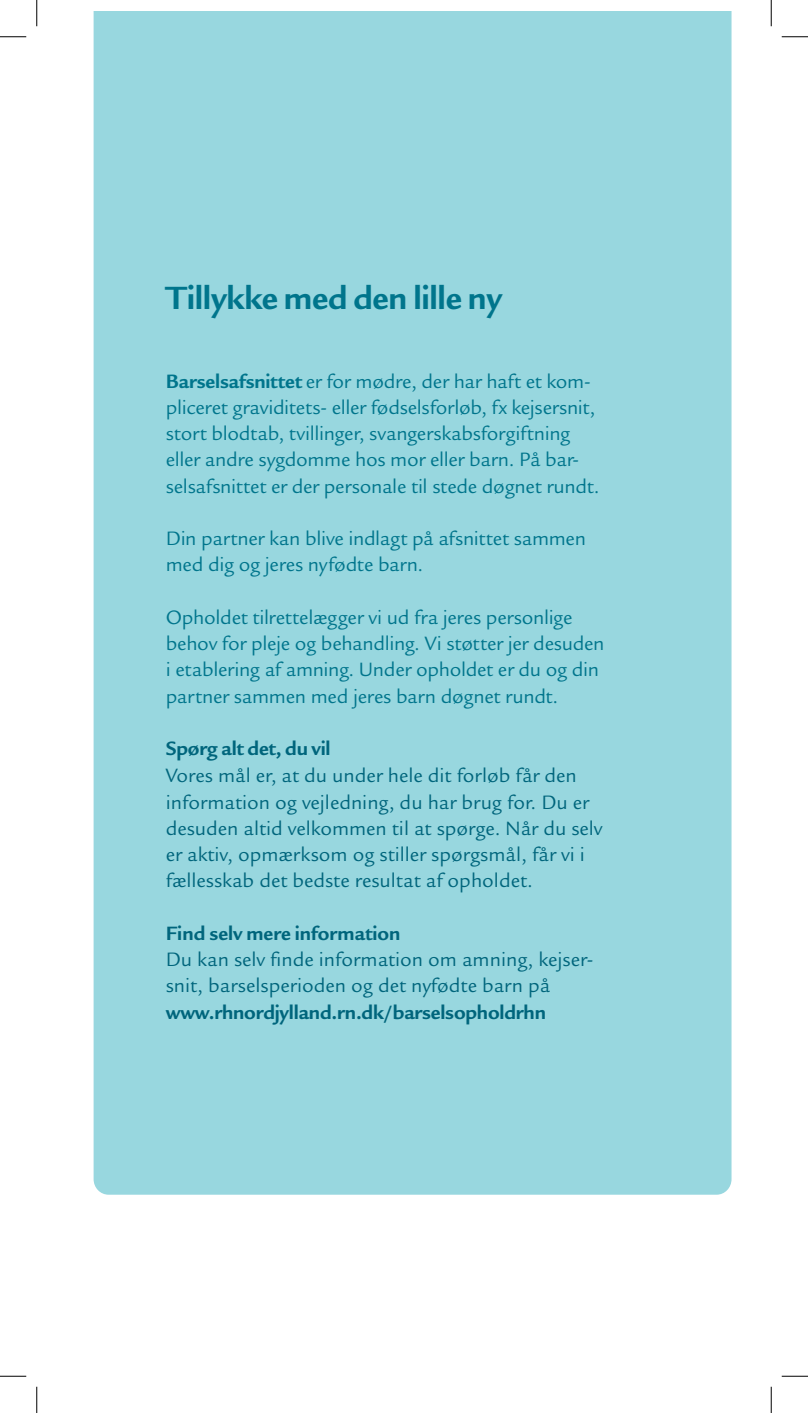
<style>
.page{position:relative;width:808px;height:1413px;background:#fff}
.page>*{position:absolute;margin:0;border:0;box-sizing:border-box;transform-origin:0 0}
.t1{font:700 35px "Legacy Sans ITC Std";letter-spacing:-.01em;color:#00758c}
.t2{font:21px/26.2px "Legacy Sans ITC Std";letter-spacing:-.01em;color:#00758c}
.t3{font:21px/26.2px "Legacy Sans ITC Std";color:#00657c}
.t4{font:700 21px "Legacy Sans ITC Std";letter-spacing:-.01em;color:#00657c}
.s1{font-weight:700}
</style>
<div class="page">
<div style="left:94px;top:12px;width:637px;height:1183px;background:#98d7df"></div>
<svg style="left:0;top:36px;width:26px;height:1px"></svg>
<svg style="left:781px;top:36px;width:27px;height:1px"></svg>
<svg style="left:0;top:1376px;width:26px;height:1px"></svg>
<svg style="left:781px;top:1376px;width:27px;height:1px"></svg>
<svg style="left:36px;top:0;width:1px;height:26px"></svg>
<svg style="left:36px;top:1387px;width:1px;height:26px"></svg>
<svg style="left:771px;top:0;width:1px;height:26px"></svg>
<svg style="left:771px;top:1387px;width:1px;height:26px"></svg>
<h1 class="t1" style="left:166px;top:278px;width:338px">Tillykke med den lille ny</h1>
<p class="t2" style="left:166px;top:368px;width:435px"><span class="s1">Barselsafsnittet</span> er for mødre, der har haft et kom&shy;pliceret graviditets- eller fødselsforløb, fx kejsersnit, stort blodtab, tvillinger, svangerskabsforgiftning eller andre sygdomme hos mor eller barn. På bar&shy;selsafsnittet er der personale til stede døgnet rundt.</p>
<p class="t2" style="left:166px;top:525px;width:422px">Din partner kan blive indlagt på afsnittet sammen med dig og jeres nyfødte barn.</p>
<p class="t2" style="left:166px;top:604px;width:440px">Opholdet tilrettelægger vi ud fra jeres personlige behov for pleje og behandling. Vi støtter jer desuden i etablering af amning. Under opholdet er du og din partner sammen med jeres barn døgnet rundt.</p>
<p class="t4" style="left:166px;top:736px;width:166px">Spørg alt det, du vil</p>
<p class="t3" style="left:166px;top:763px;width:438px">Vores mål er, at du under hele dit forløb får den information og vejledning, du har brug for. Du er desuden altid velkommen til at spørge. Når du selv er aktiv, opmærksom og stiller spørgsmål, får vi i fællesskab det bedste resultat af opholdet.</p>
<p class="t4" style="left:166px;top:921px;width:236px">Find selv mere information</p>
<p class="t3" style="left:166px;top:946px;width:429px">Du kan selv finde information om amning, kejser&shy;snit, barselsperioden og det nyfødte barn på</p>
<p class="t4" style="left:166px;top:1000px;width:382px">www.rhnordjylland.rn.dk/barselsopholdrhn</p>
</div>
